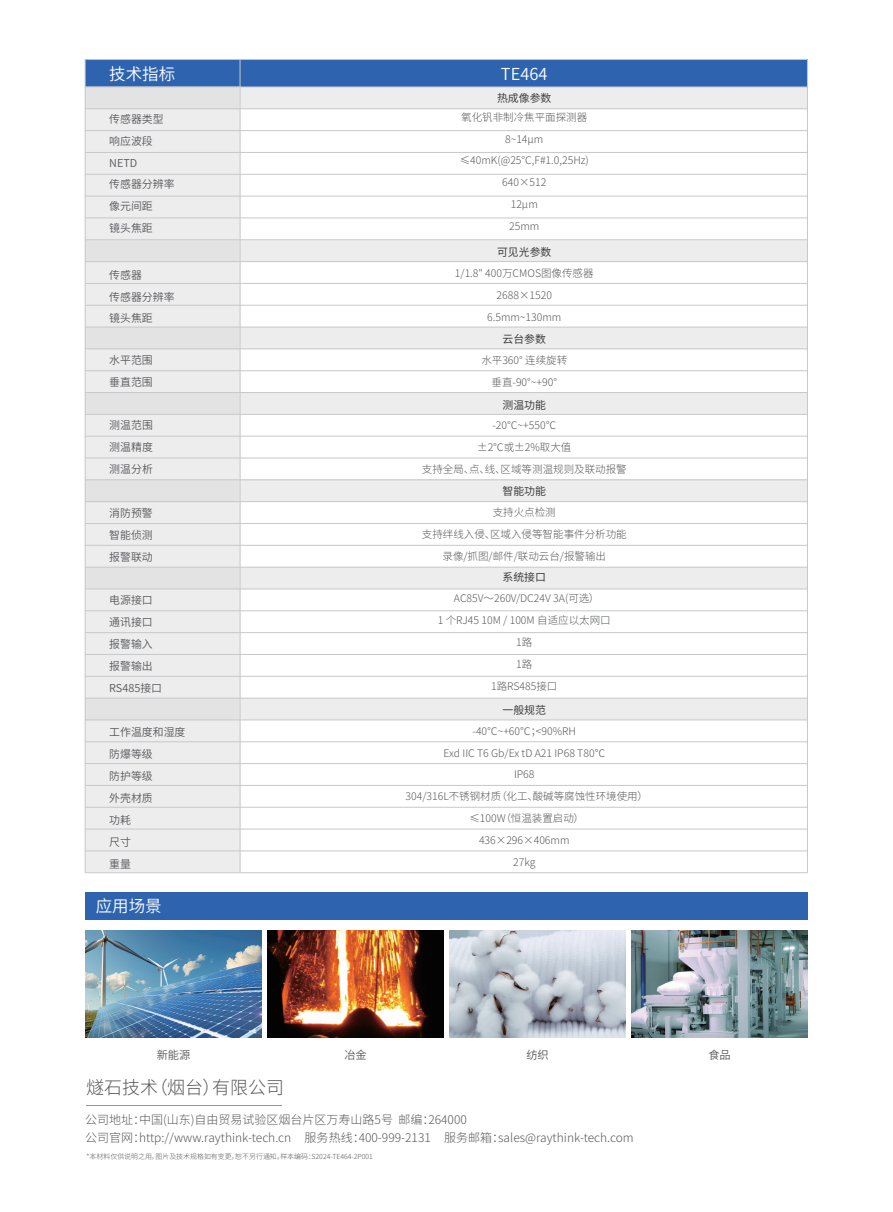
<style>
.page{position:relative;width:893px;height:1212px;background:#fff}
.page>*{position:absolute;margin:0;border:0;box-sizing:border-box;transform-origin:0 0}
.t1{font:300 18px "Source Han Sans CN";color:#57585a}
.t2{font:16.5px "Source Han Sans CN";color:#fff}
.t3{font:300 12px/18px "Source Han Sans CN";color:#57585a}
.t4{font:11.25px "Source Han Sans CN";letter-spacing:-.015em;color:#57585a}
.t5{font:10.95px/21.9px "Source Han Sans CN";color:#57585a}
.t6{font:10.95px "Source Han Sans CN";color:#3e3e3f}
.t7{font:300 10.5px/21.9px "Source Han Sans CN";color:#57585a;text-align:center}
.t8{font:300 6.9px "Source Han Sans CN";color:#57585a}
</style>
<div class="page">
<hr style="left:86px;top:1105px;width:196px;height:1px;background:#939598">
<div style="left:85px;top:59px;width:723px;height:28px;background:#2d63af"></div>
<img style="left:85px;top:931px;width:177px;height:107px">
<img style="left:267px;top:931px;width:177px;height:107px">
<img style="left:449px;top:931px;width:177px;height:107px">
<img style="left:631px;top:931px;width:177px;height:107px">
<hr style="left:240px;top:59px;width:1px;height:814px;background:#c7c8ca">
<div style="left:85px;top:87px;width:722px;height:22px;background:#ededee"></div>
<div style="left:85px;top:86px;width:155px;height:786px;background:#ededee"></div>
<div style="left:85px;top:240px;width:722px;height:22px;background:#ededee"></div>
<div style="left:85px;top:327px;width:722px;height:22px;background:#ededee"></div>
<div style="left:85px;top:392px;width:722px;height:22px;background:#ededee"></div>
<div style="left:85px;top:567px;width:722px;height:22px;background:#ededee"></div>
<div style="left:85px;top:479px;width:722px;height:23px;background:#ededee"></div>
<div style="left:85px;top:698px;width:722px;height:22px;background:#ededee"></div>
<hr style="left:85px;top:59px;width:1px;height:814px;background:#c7c8ca">
<hr style="left:807px;top:59px;width:1px;height:814px;background:#c7c8ca">
<hr style="left:85px;top:87px;width:722px;height:1px;background:#c7c8ca">
<hr style="left:85px;top:59px;width:722px;height:1px;background:#c7c8ca">
<hr style="left:85px;top:109px;width:722px;height:1px;background:#c7c8ca">
<hr style="left:85px;top:130px;width:722px;height:1px;background:#c7c8ca">
<hr style="left:85px;top:152px;width:722px;height:1px;background:#c7c8ca">
<hr style="left:85px;top:174px;width:722px;height:1px;background:#c7c8ca">
<hr style="left:85px;top:218px;width:722px;height:1px;background:#c7c8ca">
<hr style="left:85px;top:196px;width:722px;height:1px;background:#c7c8ca">
<hr style="left:85px;top:239px;width:722px;height:1px;background:#c7c8ca">
<hr style="left:85px;top:261px;width:722px;height:1px;background:#c7c8ca">
<hr style="left:85px;top:283px;width:722px;height:1px;background:#c7c8ca">
<hr style="left:85px;top:327px;width:722px;height:1px;background:#c7c8ca">
<hr style="left:85px;top:305px;width:722px;height:1px;background:#c7c8ca">
<hr style="left:85px;top:370px;width:722px;height:1px;background:#c7c8ca">
<hr style="left:85px;top:349px;width:722px;height:1px;background:#c7c8ca">
<hr style="left:85px;top:392px;width:722px;height:1px;background:#c7c8ca">
<hr style="left:85px;top:414px;width:722px;height:1px;background:#c7c8ca">
<hr style="left:85px;top:436px;width:722px;height:1px;background:#c7c8ca">
<hr style="left:85px;top:480px;width:722px;height:1px;background:#c7c8ca">
<hr style="left:85px;top:458px;width:722px;height:1px;background:#c7c8ca">
<hr style="left:85px;top:501px;width:722px;height:1px;background:#c7c8ca">
<hr style="left:85px;top:523px;width:722px;height:1px;background:#c7c8ca">
<hr style="left:85px;top:567px;width:722px;height:1px;background:#c7c8ca">
<hr style="left:85px;top:545px;width:722px;height:1px;background:#c7c8ca">
<hr style="left:85px;top:632px;width:722px;height:1px;background:#c7c8ca">
<hr style="left:85px;top:589px;width:722px;height:1px;background:#c7c8ca">
<hr style="left:85px;top:720px;width:722px;height:1px;background:#c7c8ca">
<hr style="left:85px;top:676px;width:722px;height:1px;background:#c7c8ca">
<hr style="left:85px;top:785px;width:722px;height:1px;background:#c7c8ca">
<hr style="left:85px;top:763px;width:722px;height:1px;background:#c7c8ca">
<hr style="left:85px;top:741px;width:722px;height:1px;background:#c7c8ca">
<hr style="left:85px;top:851px;width:722px;height:1px;background:#c7c8ca">
<hr style="left:85px;top:872px;width:722px;height:1px;background:#c7c8ca">
<hr style="left:85px;top:807px;width:722px;height:1px;background:#c7c8ca">
<hr style="left:85px;top:829px;width:722px;height:1px;background:#c7c8ca">
<hr style="left:85px;top:698px;width:722px;height:1px;background:#c7c8ca">
<hr style="left:85px;top:654px;width:722px;height:1px;background:#c7c8ca">
<hr style="left:85px;top:610px;width:722px;height:1px;background:#c7c8ca">
<div style="left:85px;top:893px;width:723px;height:27px;background:#2d63af"></div>
<h2 class="t2" style="left:109px;top:65px;width:67px">技术指标</h2>
<p class="t5" style="left:109px;top:108px;width:67px">传感器类型响应波段<br>NETD<br>传感器分辨率像元间距<br>镜头焦距</p>
<p class="t5" style="left:109px;top:264px;width:67px">传感器<br>传感器分辨率镜头焦距</p>
<h2 class="t2" style="left:501px;top:65px;width:48px">TE464</h2>
<p class="t6" style="left:497px;top:91px;width:56px">热成像参数</p>
<p class="t7" style="left:460px;top:106px;width:131px">氧化钒非制冷焦平面探测器<br>8~14μm ≤40mK(@25°C,F#1.0,25Hz)<br>640×512<br>12μm<br>25mm</p>
<p class="t6" style="left:497px;top:245px;width:56px">可见光参数</p>
<p class="t7" style="left:455px;top:262px;width:140px">1/1.8" 400万CMOS图像传感器<br>2688×1520<br>6.5mm~130mm</p>
<p class="t6" style="left:502px;top:333px;width:45px">云台参数</p>
<p class="t5" style="left:109px;top:350px;width:45px">水平范围垂直范围</p>
<p class="t7" style="left:481px;top:350px;width:87px">水平360° 连续旋转垂直-90°~+90°</p>
<p class="t6" style="left:502px;top:399px;width:45px">测温功能</p>
<p class="t5" style="left:109px;top:414px;width:45px;text-align:justify">测温范围测温精度测温分析</p>
<p class="t7" style="left:422px;top:415px;width:206px">-20℃~+550℃<br>±2℃或±2%取大值<br>支持全局、点、线、区域等测温规则及联动报警</p>
<p class="t6" style="left:502px;top:484px;width:45px">智能功能</p>
<p class="t5" style="left:109px;top:502px;width:45px;text-align:justify">消防预警智能侦测报警联动</p>
<p class="t7" style="left:422px;top:501px;width:206px">支持火点检测<br>支持绊线入侵、区域入侵等智能事件分析功能录像/抓图/邮件/联动云台/报警输出</p>
<p class="t6" style="left:502px;top:571px;width:45px">系统接口</p>
<p class="t5" style="left:109px;top:589px;width:54px">电源接口通讯接口报警输入报警输出<br>RS485接口</p>
<p class="t7" style="left:438px;top:587px;width:174px">AC85V～260V/DC24V 3A(可选）<br>1 个RJ45 10M / 100M 自适应以太网口<br>1路<br>1路<br>1路RS485接口</p>
<p class="t6" style="left:502px;top:703px;width:45px">一般规范</p>
<p class="t5" style="left:109px;top:721px;width:78px">工作温度和湿度防爆等级<br>防护等级<br>外壳材质<br>功耗<br>尺寸<br>重量</p>
<p class="t7" style="left:405px;top:720px;width:244px">-40℃~+60℃；&lt;90%RH<br>Exd IIC T6 Gb/Ex tD A21 IP68 T80℃<br>IP68<br>304/316L不锈钢材质（化工、酸碱等腐蚀性环境使用）≤100W（恒温装置启动）<br>436×296×406mm<br>27kg</p>
<h2 class="t2" style="left:96px;top:897px;width:67px">应用场景</h2>
<p class="t4" style="left:157px;top:1049px;width:35px">新能源</p>
<p class="t4" style="left:344px;top:1049px;width:24px">冶金</p>
<p class="t4" style="left:526px;top:1049px;width:24px">纺织</p>
<p class="t4" style="left:708px;top:1049px;width:24px">食品</p>
<h1 class="t1" style="left:86px;top:1077px;width:200px">燧石技术（烟台）有限公司</h1>
<p class="t3" style="left:85px;top:1111px;width:550px">公司地址：中国(山东)自由贸易试验区烟台片区万寿山路5号 邮编：264000<br>公司官网：http://www.raythink-tech.cn 服务热线：400-999-2131 服务邮箱：sales@raythink-tech.com</p>
<p class="t8" style="left:87px;top:1153px;width:288px">*本材料仅供说明之用，图片及技术规格如有变更，恕不另行通知。样本编码：S2024-TE464-2P001</p>
</div>
